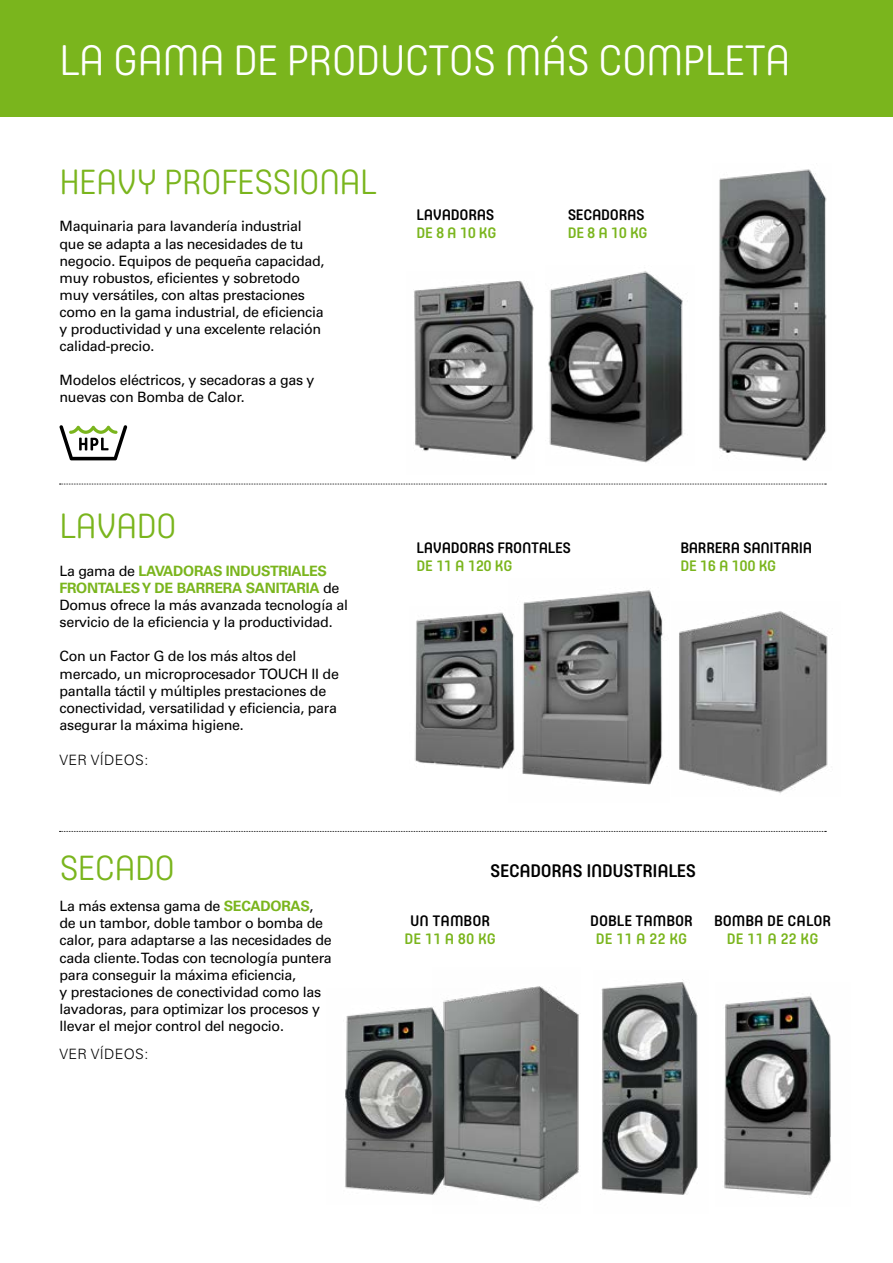
<style>
.page{position:relative;width:893px;height:1263px;background:#fff}
.page>*{position:absolute;margin:0;border:0;box-sizing:border-box;transform-origin:0 0}
.t1{font:300 42px "Core Mellow";letter-spacing:-.02em;color:#fff}
.t2{font:300 34.5px "Core Mellow";letter-spacing:-.02em;color:#7ab51d}
.t3{font:500 18px "Core Mellow";letter-spacing:-.02em;color:#000}
.t4{font:500 15px "Core Mellow";letter-spacing:-.02em;color:#7ab51d}
.t5{font:500 15px "Core Mellow";letter-spacing:-.02em;color:#000}
.t6{font:500 15px "Core Mellow";color:#000}
.t7{font:14.25px/17.1px "Univers LT Std";letter-spacing:-.02em;color:#000}
.t8{font:300 14.25px "Univers LT Std";letter-spacing:.025em;color:#000}
.s1{font-weight:700;color:#7ab51d}
</style>
<div class="page">
<div style="left:0;top:0;width:893px;height:117px;background:#7ab51d"></div>
<svg style="left:59px;top:425px;width:68px;height:35px"></svg>
<img style="left:679px;top:611px;width:149px;height:182px">
<img style="left:522px;top:590px;width:141px;height:195px">
<img style="left:414px;top:612px;width:101px;height:157px">
<svg style="left:60px;top:484px;width:766px;height:1px"></svg>
<svg style="left:60px;top:831px;width:766px;height:1px"></svg>
<img style="left:345px;top:1007px;width:87px;height:188px">
<img style="left:601px;top:979px;width:97px;height:216px">
<img style="left:724px;top:996px;width:107px;height:200px">
<img style="left:719px;top:169px;width:108px;height:292px">
<img style="left:414px;top:280px;width:120px;height:180px">
<img style="left:548px;top:271px;width:135px;height:192px">
<img style="left:432px;top:986px;width:147px;height:216px">
<h1 class="t1" style="left:60px;top:28px;width:733px">LA GAMA DE PRODUCTOS MÁS COMPLETA</h1>
<h2 class="t2" style="left:60px;top:156px;width:319px">HEAVY PROFESSIONAL</h2>
<p class="t7" style="left:60px;top:218px;width:267px">Maquinaria para lavandería industrial que se adapta a las necesidades de tu negocio. Equipos de pequeña capacidad, muy robustos, eficientes y sobretodo muy versátiles, con altas prestaciones como en la gama industrial, de eficiencia y productividad y una excelente relación calidad-precio.</p>
<p class="t7" style="left:60px;top:372px;width:256px">Modelos eléctricos, y secadoras a gas y nuevas con Bomba de Calor.</p>
<p class="t5" style="left:417px;top:203px;width:79px">LAVADORAS</p>
<p class="t4" style="left:417px;top:221px;width:81px">DE 8 A 10 KG</p>
<p class="t5" style="left:568px;top:203px;width:79px">SECADORAS</p>
<p class="t4" style="left:568px;top:221px;width:81px">DE 8 A 10 KG</p>
<h2 class="t2" style="left:60px;top:500px;width:119px">LAVADO</h2>
<p class="t7" style="left:60px;top:562px;width:290px">La gama de <span class="s1">LAVADORAS INDUSTRIALES FRONTALES Y DE BARRERA SANITARIA</span> de Domus ofrece la más avanzada tecnología al servicio de la eficiencia y la productividad.</p>
<p class="t7" style="left:60px;top:648px;width:281px">Con un Factor G de los más altos del mercado, un microprocesador TOUCH II de pantalla táctil y múltiples prestaciones de conectividad, versatilidad y eficiencia, para asegurar la máxima higiene.</p>
<p class="t8" style="left:60px;top:751px;width:90px">VER VÍDEOS:</p>
<h2 class="t2" style="left:60px;top:841px;width:117px">SECADO</h2>
<p class="t7" style="left:60px;top:898px;width:274px">La más extensa gama de <span class="s1">SECADORAS</span>, de un tambor, doble tambor o bomba de calor, para adaptarse a las necesidades de cada cliente. Todas con tecnología puntera para conseguir la máxima eficiencia,<br>y prestaciones de conectividad como las lavadoras, para optimizar los procesos y llevar el mejor control del negocio.</p>
<p class="t8" style="left:60px;top:1045px;width:90px">VER VÍDEOS:</p>
<p class="t5" style="left:417px;top:536px;width:156px">LAVADORAS FRONTALES</p>
<p class="t4" style="left:417px;top:554px;width:97px">DE 11 A 120 KG</p>
<p class="t5" style="left:680px;top:536px;width:133px">BARRERA SANITARIA</p>
<p class="t4" style="left:680px;top:554px;width:97px">DE 16 A 100 KG</p>
<p class="t3" style="left:490px;top:857px;width:207px">SECADORAS INDUSTRIALES</p>
<p class="t6" style="left:410px;top:909px;width:82px">UN TAMBOR</p>
<p class="t4" style="left:404px;top:927px;width:93px">DE 11 A 80 KG</p>
<p class="t6" style="left:590px;top:909px;width:104px">DOBLE TAMBOR</p>
<p class="t4" style="left:596px;top:927px;width:93px">DE 11 A 22 KG</p>
<p class="t6" style="left:714px;top:909px;width:119px">BOMBA DE CALOR</p>
<p class="t4" style="left:727px;top:927px;width:93px">DE 11 A 22 KG</p>
</div>
